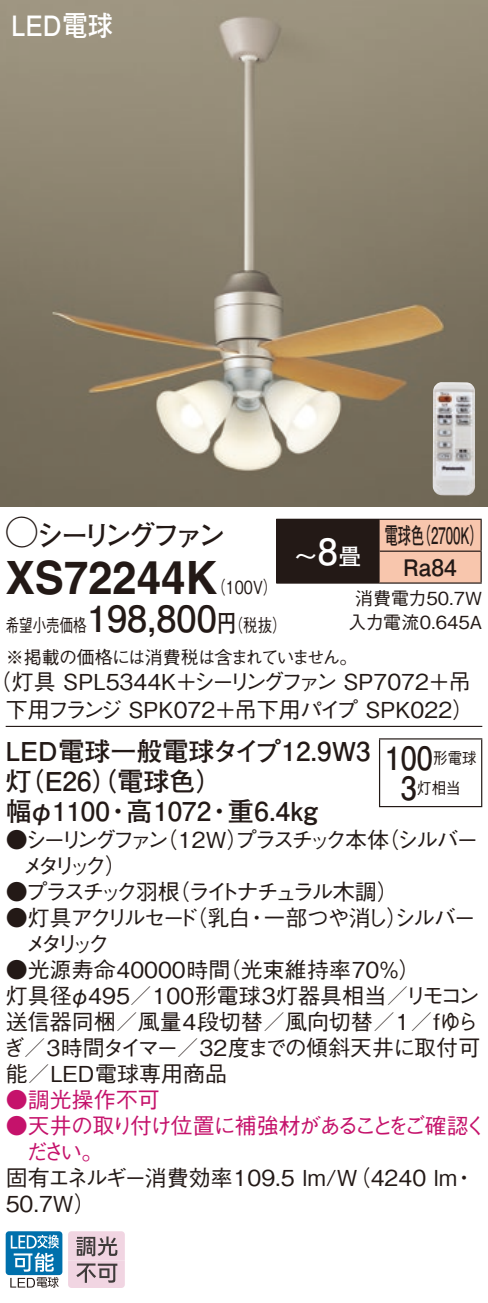
<style>
.page{position:relative;width:488px;height:1303px;background:#fff}
.page>*{position:absolute;margin:0;border:0;box-sizing:border-box;transform-origin:0 0}
.t1{font:700 46px "Helvetica LT Std";color:#231916;scale:.95 1}
.t2{font:700 36px "Futo Go B101 Pro";color:#231916}
.t3{font:700 32px "Futo Go B101 Pro";color:#231916;scale:.9 1}
.t4{font:700 28px "Futo Go B101 Pro";letter-spacing:-.165em;color:#231916}
.t5{font:700 28px "Futo Go B101 Pro";color:#fff;scale:.9 1}
.t6{font:700 26px "Futo Go B101 Pro";color:#231916}
.t7{font:700 22.8px "Futo Go B101 Pro";color:#231916;scale:.58 1}
.t8{font:700 22.8px "Futo Go B101 Pro";color:#231916}
.t9{font:700 22.8px "Futo Go B101 Pro";color:#fff}
.t10{font:500 22px/26px "Gothic BBB Pro";color:#231916}
.t11{font:500 22px/26px "Gothic BBB Pro";letter-spacing:-.085em;color:#c5126b}
.t12{font:500 22px "Gothic BBB Pro";letter-spacing:-.165em;color:#231916}
.t13{font:500 22px/26px "Gothic BBB Pro";letter-spacing:-.22em;color:#231916}
.t14{font:500 22px "Gothic BBB Pro";letter-spacing:-.105em;color:#231916}
.t15{font:500 22px "Gothic BBB Pro";letter-spacing:-.145em;color:#231916}
.t16{font:500 22px "Gothic BBB Pro";letter-spacing:-.055em;color:#231916}
.t17{font:500 22px "Gothic BBB Pro";letter-spacing:-.195em;color:#231916}
.t18{font:500 22px "Gothic BBB Pro";letter-spacing:-.16em;color:#231916}
.t19{font:500 22px "Gothic BBB Pro";letter-spacing:-.055em;color:#c5126b}
.t20{font:500 18px/31.6px "Gothic BBB Pro";letter-spacing:-.04em;color:#231916;scale:.75 1}
.t21{font:500 18px/24px "Gothic BBB Pro";color:#231916;text-align:center}
.t22{font:500 18px "Gothic BBB Pro";color:#231916;scale:.8 1}
.t23{font:500 16px "Gothic BBB Pro";color:#231916;scale:.9 1}
.s1{font-family:"Ford Classification 1";font-weight:400;font-size:32px}
.s2{font-size:36px}
.s3{font-family:"Futo Go B101 Pro";font-weight:700;font-size:24px}
</style>
<div class="page">
<img style="left:0;top:0;width:488px;height:507px">
<div style="left:6px;top:1231px;width:56px;height:44px;background:#0070ac;border-radius:3px"></div>
<svg style="left:10px;top:1235px;width:49px;height:52px"></svg>
<svg style="left:68px;top:1231px;width:57px;height:57px;background:#ceb7c1"></svg>
<hr style="left:6px;top:726px;width:476px;height:1px;background:#231916">
<div style="left:277px;top:519px;width:102px;height:64px;background:#231916"></div>
<div style="left:379px;top:520px;width:101px;height:62px;background:#f8c6ad"></div>
<hr style="left:379px;top:519px;width:102px;height:1px;background:#231916">
<hr style="left:480px;top:520px;width:1px;height:30px;background:#231916">
<hr style="left:276px;top:582px;width:103px;height:2px;background:#231916">
<hr style="left:379px;top:550px;width:102px;height:2px;background:#231916">
<hr style="left:480px;top:552px;width:1px;height:30px;background:#231916">
<hr style="left:379px;top:582px;width:102px;height:2px;background:#231916">
<hr style="left:276px;top:519px;width:103px;height:1px;background:#231916">
<hr style="left:276px;top:520px;width:1px;height:31px;background:#231916">
<hr style="left:276px;top:551px;width:1px;height:31px;background:#231916">
<hr style="left:379px;top:739px;width:1px;height:67px;background:#231916">
<hr style="left:379px;top:738px;width:103px;height:1px;background:#231916">
<hr style="left:481px;top:739px;width:1px;height:67px;background:#231916">
<hr style="left:379px;top:806px;width:103px;height:1px;background:#231916">
<img style="left:432px;top:382px;width:43px;height:113px">
<p class="t5" style="left:11px;top:3px;width:114px">LED電球</p>
<p class="t4" style="left:6px;top:513px;width:222px"><span class="s1">A</span>シーリングファン</p>
<p class="t22" style="left:211px;top:573px;width:84px">（100 (V</p>
<p class="t7" style="left:417px;top:517px;width:115px">（2700 (K</p>
<p class="t7" style="left:384px;top:517px;width:70px">電球色</p>
<p class="t9" style="left:294px;top:538px;width:68px">〜 畳<span class="s2">8</span></p>
<p class="t8" style="left:403px;top:549px;width:55px">Ra84</p>
<h1 class="t1" style="left:6px;top:550px;width:224px">XS72244K</h1>
<p class="t21" style="left:348px;top:584px;width:135px">消費電力50.7W入力電流0.645A</p>
<h2 class="t2" style="left:87px;top:589px;width:131px">198,800</h2>
<p class="t22" style="left:217px;top:611px;width:88px">（<span class="s3">円</span>税抜(</p>
<p class="t20" style="left:6px;top:607px;width:470px">希望小売価格<br>※掲載の価格には消費税は含まれていません。</p>
<p class="t12" style="left:193px;top:663px;width:279px">シーリングファン SP7072＋吊</p>
<p class="t10" style="left:6px;top:664px;width:470px;line-height:28px;text-indent:-16px">（灯具 SPL5344K＋<br>下用フランジ SPK072＋吊下用パイプ SPK022(</p>
<p class="t6" style="left:6px;top:730px;width:366px">LED電球一般電球タイプ12.9W3</p>
<p class="t6" style="left:6px;top:760px;width:218px">（灯 E26）（電球色(</p>
<p class="t6" style="left:228px;top:790px;width:91px">重6.4kg</p>
<h3 class="t3" style="left:384px;top:732px;width:55px">100</h3>
<p class="t23" style="left:417px;top:775px;width:49px">灯相当</p>
<p class="t23" style="left:433px;top:745px;width:49px">形電球</p>
<h3 class="t3" style="left:400px;top:762px;width:19px">3</h3>
<p class="t6" style="left:6px;top:790px;width:106px">幅φ1100</p>
<p class="t6" style="left:126px;top:790px;width:86px">高1072</p>
<p class="t6" style="left:105px;top:790px;width:27px">・</p>
<p class="t6" style="left:206px;top:790px;width:28px">・</p>
<p class="t14" style="left:156px;top:822px;width:234px">（12W プラスチック本体</p>
<p class="t10" style="left:226px;top:824px;width:23px">）</p>
<p class="t10" style="left:377px;top:824px;width:103px">（シルバー</p>
<p class="t17" style="left:6px;top:822px;width:165px">●シーリングファン</p>
<p class="t10" style="left:22px;top:850px;width:106px">メタリック(</p>
<p class="t15" style="left:168px;top:874px;width:232px">（ライトナチュラル木調(</p>
<p class="t18" style="left:6px;top:874px;width:176px">●プラスチック羽根</p>
<p class="t10" style="left:185px;top:902px;width:67px">（乳白</p>
<p class="t10" style="left:386px;top:902px;width:23px">）</p>
<p class="t16" style="left:263px;top:900px;width:214px">一部つや消しシルバー</p>
<p class="t13" style="left:25px;top:902px;width:175px;text-indent:-19px">●灯具アクリルセードメタリック</p>
<p class="t10" style="left:245px;top:902px;width:23px">・</p>
<p class="t10" style="left:219px;top:954px;width:203px">（光束維持率70％(</p>
<p class="t10" style="left:6px;top:954px;width:226px">●光源寿命40000時間</p>
<p class="t10" style="left:3px;top:980px;width:478px">灯具径φ495／100形電球3灯器具相当／<br>送信器同梱／風量4段切替／風向切替／1／fゆらぎ／3時間タイマー／32度までの傾斜天井に取付可能／LED電球専用商品</p>
<p class="t19" style="left:6px;top:1082px;width:156px">●調光操作不可</p>
<p class="t11" style="left:26px;top:1110px;width:462px;text-indent:-20px">●天井の取り付け位置に補強材があることをご確認ください。</p>
<p class="t10" style="left:453px;top:1162px;width:23px">・</p>
<p class="t10" style="left:404px;top:980px;width:76px">リモコン</p>
<p class="t10" style="left:6px;top:1162px;width:453px">固有エネルギー消費効率109.5 lm （W/ 4240 lm<br>50.7W(</p>
</div>
